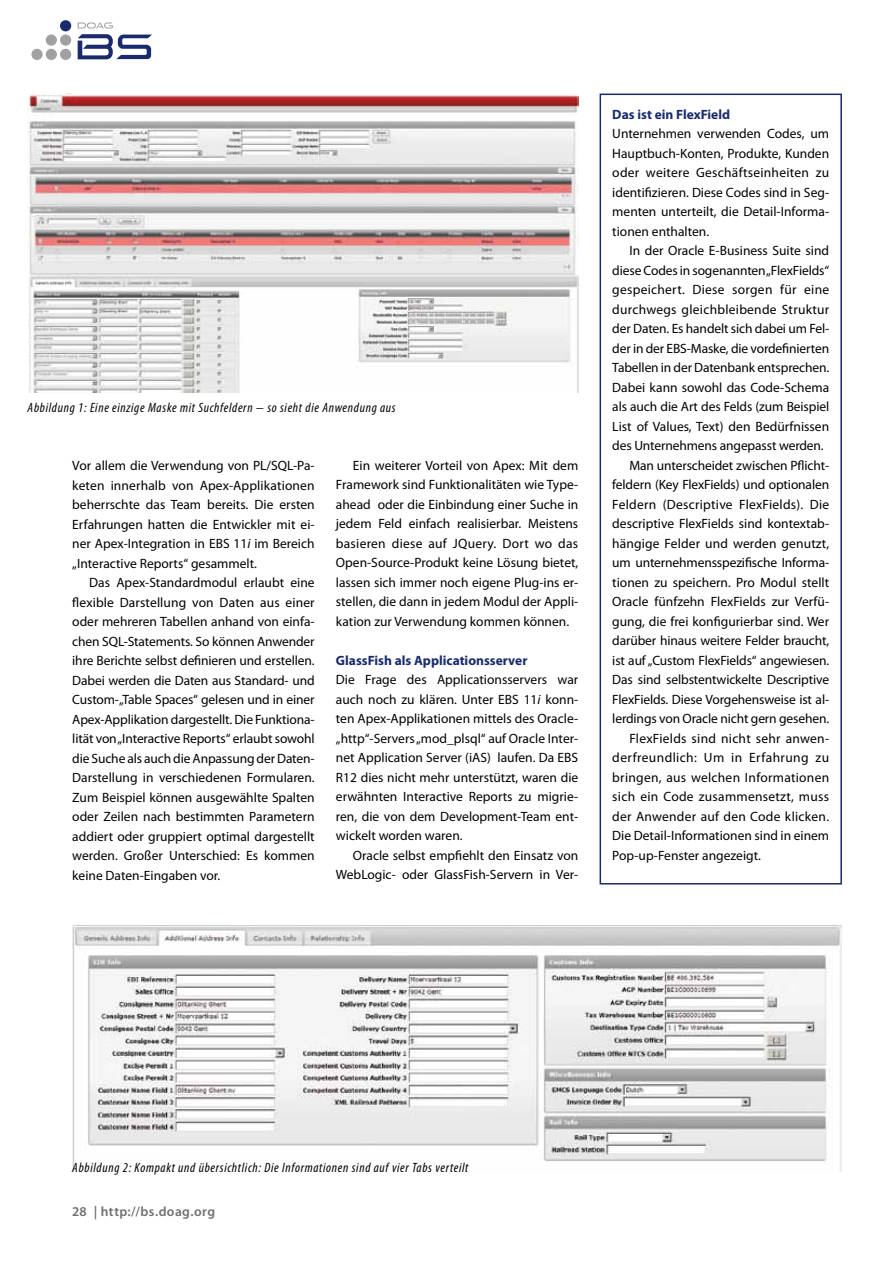
<style>
.page{position:relative;width:893px;height:1263px;background:#fff}
.page>*{position:absolute;margin:0;border:0;box-sizing:border-box;transform-origin:0 0}
.t1{font:13.5px/19.5px "Myriad Pro";color:#000;text-align:justify}
.t2{font:13.5px "Myriad Pro";letter-spacing:.02em;color:#000}
.t3{font:italic condensed 13.5px "Myriad Pro";letter-spacing:.05em;color:#000}
.t4{font:700 13.5px "Myriad Pro";color:#192b6c}
.t5{font:13.5px "Myriad Pro";letter-spacing:.03em;color:#000}
.t6{font:600 13.5px "Myriad Pro";letter-spacing:.03em;color:#6d6e71}
.s1{font-style:italic}
</style>
<div class="page">
<div style="left:60px;top:49px;width:11px;height:11px;background:#a1a1a4;border-radius:50%"></div>
<div style="left:60px;top:20px;width:11px;height:11px;background:#192b6c;border-radius:50%"></div>
<div style="left:46px;top:34px;width:11px;height:12px;background:#a1a1a4;border-radius:50%"></div>
<div style="left:60px;top:34px;width:11px;height:12px;background:#a1a1a4;border-radius:50%"></div>
<div style="left:31px;top:49px;width:12px;height:11px;background:#a1a1a4;border-radius:50%"></div>
<div style="left:46px;top:49px;width:11px;height:11px;background:#a1a1a4;border-radius:50%"></div>
<svg style="left:78px;top:22px;width:74px;height:37px"></svg>
<img style="left:72px;top:924px;width:770px;height:247px">
<div style="left:600px;top:94px;width:242px;height:790px;border:2px solid #192b6c"></div>
<img style="left:28px;top:94px;width:550px;height:299px">
<p class="t3" style="left:28px;top:399px;width:370px">Abbildung 1: Eine einzige Maske mit Suchfeldern − so sieht die Anwendung aus</p>
<p class="t1" style="left:72px;top:456px;width:244px">Vor allem die Verwendung von PL/SQL-Pa&shy;keten innerhalb von Apex-Applikationen beherrschte das Team bereits. Die ersten Erfahrungen hatten die Entwickler mit ei&shy;ner Apex-Integration in EBS 11<span class="s1">i</span> im Bereich „Interactive Reports“ gesammelt.</p>
<p class="t1" style="left:72px;top:573px;width:244px;text-indent:17px">Das Apex-Standardmodul erlaubt eine flexible Darstellung von Daten aus einer oder mehreren Tabellen anhand von einfa&shy;chen SQL-Statements. So können Anwender ihre Berichte selbst definieren und erstellen.<br>Dabei werden die Daten aus Standard- und Custom-„Table Spaces“ gelesen und in einer Apex-Applikation dargestellt. Die Funktiona&shy;lität von „Interactive Reports“ erlaubt sowohl die Suche als auch die Anpassung der Daten-Darstellung in verschiedenen Formularen.<br>Zum Beispiel können ausgewählte Spalten oder Zeilen nach bestimmten Parametern addiert oder gruppiert optimal dargestellt werden. Großer Unterschied: Es kommen keine Daten-Eingaben vor.</p>
<p class="t1" style="left:336px;top:455px;width:244px;text-indent:17px">Ein weiterer Vorteil von Apex: Mit dem Framework sind Funktionalitäten wie Type&shy;ahead oder die Einbindung einer Suche in jedem Feld einfach realisierbar. Meistens basieren diese auf JQuery. Dort wo das Open-Source-Produkt keine Lösung bietet, lassen sich immer noch eigene Plug-ins er&shy;stellen, die dann in jedem Modul der Appli&shy;kation zur Verwendung kommen können.</p>
<p class="t4" style="left:336px;top:652px;width:193px">GlassFish als Applicationsserver</p>
<p class="t1" style="left:336px;top:670px;width:244px">Die Frage des Applicationsservers war auch noch zu klären. Unter EBS 11<span class="s1">i</span> konn&shy;ten Apex-Applikationen mittels des Oracle-„http“-Servers „mod_plsql“ auf Oracle Inter&shy;net Application Server (iAS) laufen. Da EBS R12 dies nicht mehr unterstützt, waren die erwähnten Interactive Reports zu migrie&shy;ren, die von dem Development-Team ent&shy;wickelt worden waren.</p>
<p class="t1" style="left:336px;top:845px;width:244px;text-align:right">Oracle selbst empfiehlt den Einsatz von<br>WebLogic- oder GlassFish-Servern in Ver-</p>
<p class="t4" style="left:612px;top:105px;width:119px">Das ist ein FlexField</p>
<p class="t1" style="left:612px;top:124px;width:218px">Unternehmen verwenden Codes, um Hauptbuch-Konten, Produkte, Kunden oder weitere Geschäftseinheiten zu identifizieren. Diese Codes sind in Seg&shy;menten unterteilt, die Detail-Informa&shy;tionen enthalten.</p>
<p class="t1" style="left:629px;top:241px;width:201px">In der Oracle E-Business Suite sind</p>
<p class="t1" style="left:612px;top:260px;width:218px">diese Codes in sogenannten „FlexFields“</p>
<p class="t2" style="left:612px;top:281px;width:218px">gespeichert. Diese sorgen für eine</p>
<p class="t2" style="left:612px;top:301px;width:218px">durchwegs gleichbleibende Struktur</p>
<p class="t1" style="left:612px;top:319px;width:218px">der Daten. Es handelt sich dabei um Fel-</p>
<p class="t1" style="left:612px;top:338px;width:218px">der in der EBS-Maske, die vordefinierten</p>
<p class="t1" style="left:612px;top:358px;width:218px">Tabellen in der Datenbank entsprechen.</p>
<p class="t1" style="left:612px;top:377px;width:218px">Dabei kann sowohl das Code-Schema</p>
<p class="t1" style="left:612px;top:397px;width:218px">als auch die Art des Felds (zum Beispiel</p>
<p class="t1" style="left:612px;top:416px;width:218px">List of Values, Text) den Bedürfnissen</p>
<p class="t1" style="left:612px;top:436px;width:213px">des Unternehmens angepasst werden.</p>
<p class="t1" style="left:629px;top:455px;width:201px">Man unterscheidet zwischen Pflicht-</p>
<p class="t1" style="left:612px;top:475px;width:218px">feldern (Key FlexFields) und optionalen</p>
<p class="t2" style="left:612px;top:496px;width:218px">Feldern (Descriptive FlexFields). Die</p>
<p class="t1" style="left:612px;top:514px;width:218px">descriptive FlexFields sind kontextab-</p>
<p class="t1" style="left:612px;top:533px;width:218px">hängige Felder und werden genutzt,</p>
<p class="t1" style="left:612px;top:553px;width:218px">um unternehmensspezifische Informa-</p>
<p class="t1" style="left:612px;top:572px;width:218px">tionen zu speichern. Pro Modul stellt</p>
<p class="t1" style="left:612px;top:592px;width:218px">Oracle fünfzehn FlexFields zur Verfü-</p>
<p class="t1" style="left:612px;top:611px;width:218px">gung, die frei konfigurierbar sind. Wer</p>
<p class="t1" style="left:612px;top:631px;width:218px">darüber hinaus weitere Felder braucht,</p>
<p class="t1" style="left:612px;top:650px;width:218px">ist auf „Custom FlexFields“ angewiesen.</p>
<p class="t1" style="left:612px;top:670px;width:218px">Das sind selbstentwickelte Descriptive</p>
<p class="t1" style="left:612px;top:689px;width:218px">FlexFields. Diese Vorgehensweise ist al-</p>
<p class="t1" style="left:612px;top:709px;width:218px">lerdings von Oracle nicht gern gesehen.</p>
<p class="t2" style="left:629px;top:730px;width:201px">FlexFields sind nicht sehr anwen-</p>
<p class="t5" style="left:612px;top:749px;width:218px">derfreundlich: Um in Erfahrung zu</p>
<p class="t2" style="left:612px;top:769px;width:218px">bringen, aus welchen Informationen</p>
<p class="t2" style="left:612px;top:788px;width:218px">sich ein Code zusammensetzt, muss</p>
<p class="t2" style="left:612px;top:808px;width:218px">der Anwender auf den Code klicken.</p>
<p class="t1" style="left:612px;top:826px;width:218px">Die Detail-Informationen sind in einem</p>
<p class="t1" style="left:612px;top:845px;width:150px">Pop-up-Fenster angezeigt.</p>
<p class="t3" style="left:72px;top:1159px;width:398px">Abbildung 2: Kompakt und übersichtlich: Die Informationen sind auf vier Tabs verteilt</p>
<p class="t6" style="left:72px;top:1203px;width:144px">28 | http://bs.doag.org</p>
</div>
